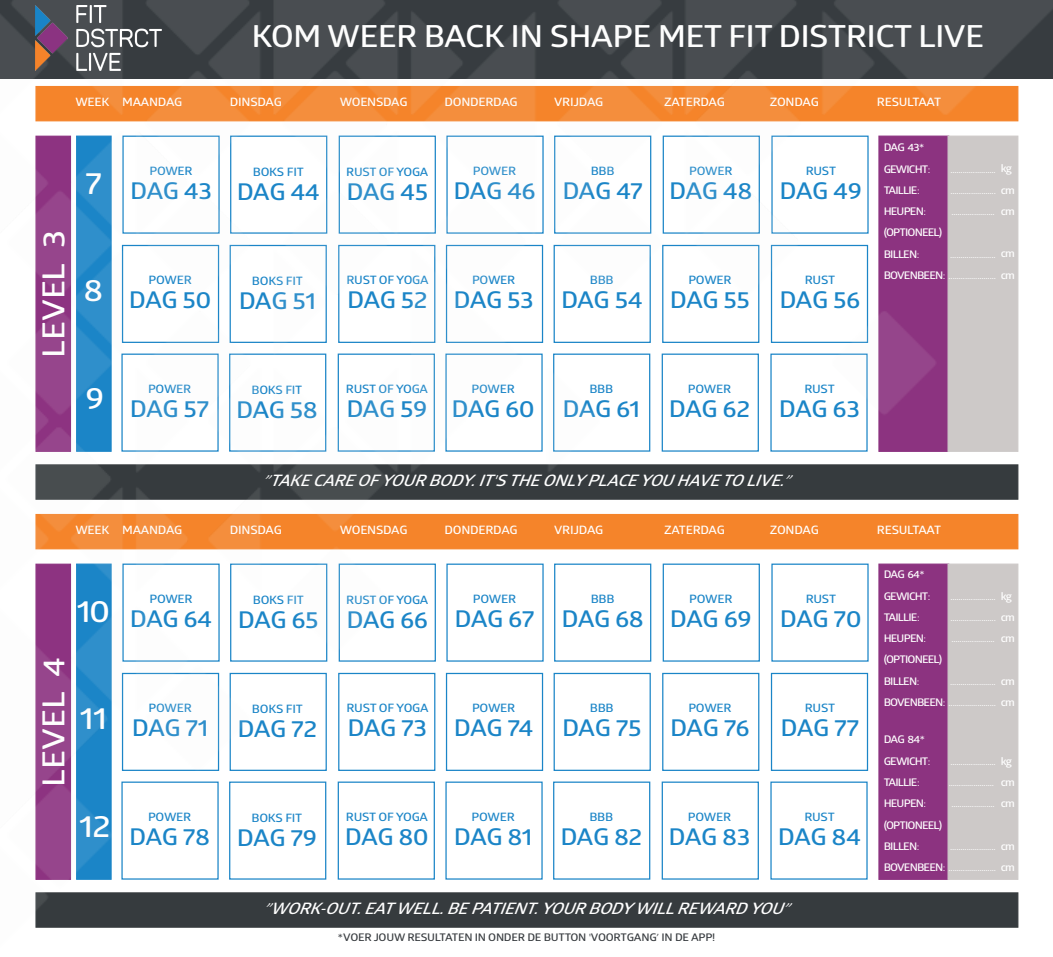
<style>
.page{position:relative;width:1053px;height:957px;background:#fff}
.page>*{position:absolute;margin:0;border:0;box-sizing:border-box;transform-origin:0 0}
.t1{font:30.5px "Glober Semi Bold Free";letter-spacing:-.02em;color:#fff;scale:1.12 1}
.t2{font:23.12px "Glober Semi Bold Free";letter-spacing:-.02em;color:#1b85c7;scale:1.12 1}
.t3{font:italic 15.75px "Glober Semi Bold Free";color:#fff;scale:1.12 1}
.t4{font:11.5px "Glober Semi Bold Free";letter-spacing:-.02em;color:#1b85c7;scale:1.12 1}
.t5{font:11.5px "Glober Semi Bold Free";letter-spacing:-.02em;color:#fff;scale:1.12 1}
.t6{font:300 10.5px/21.2px "Calibri";color:#fff;scale:1.12 1}
.t7{font:10.5px/21.2px "Glober Semi Bold Free";letter-spacing:-.07em;color:#fff;scale:1.12 1}
.t8{font:10.5px "Glober Semi Bold Free";letter-spacing:-.02em;color:#373b3f;scale:1.12 1}
.s1{font-family:"Calibri";font-weight:300}
.s2{font-family:"Glober Semi Bold Free";font-weight:400}
</style>
<div class="page">
<img style="left:0;top:0;width:1052px;height:928px">
<img style="left:35px;top:5px;width:126px;height:65px">
<h1 class="t1" style="left:251px;top:15px;width:655px">KOM WEER BACK IN SHAPE MET FIT DISTRICT LIVE</h1>
<p class="t5" style="left:75px;top:94px;width:97px">WEEK MAANDAG</p>
<p class="t5" style="left:230px;top:94px;width:48px">DINSDAG</p>
<p class="t5" style="left:340px;top:94px;width:62px">WOENSDAG</p>
<p class="t5" style="left:444px;top:94px;width:67px">DONDERDAG</p>
<p class="t5" style="left:554px;top:94px;width:45px">VRIJDAG</p>
<p class="t5" style="left:664px;top:94px;width:56px">ZATERDAG</p>
<p class="t5" style="left:769px;top:94px;width:45px">ZONDAG</p>
<p class="t5" style="left:876px;top:94px;width:59px">RESULTAAT</p>
<h1 class="t1" style="left:32px;top:358px;width:115px;rotate:-90deg">LEVEL 3</h1>
<h1 class="t1" style="left:85px;top:162px;width:17px">7</h1>
<p class="t4" style="left:149px;top:163px;width:40px">POWER</p>
<h2 class="t2" style="left:130px;top:175px;width:74px">DAG 43</h2>
<h1 class="t1" style="left:84px;top:269px;width:19px">8</h1>
<p class="t4" style="left:148px;top:272px;width:40px">POWER</p>
<h2 class="t2" style="left:129px;top:284px;width:75px">DAG 50</h2>
<h1 class="t1" style="left:85px;top:377px;width:18px">9</h1>
<p class="t4" style="left:148px;top:381px;width:40px">POWER</p>
<h2 class="t2" style="left:130px;top:393px;width:72px">DAG 57</h2>
<p class="t4" style="left:253px;top:164px;width:47px">BOKS FIT</p>
<h2 class="t2" style="left:237px;top:176px;width:76px">DAG 44</h2>
<p class="t4" style="left:252px;top:273px;width:47px">BOKS FIT</p>
<h2 class="t2" style="left:239px;top:285px;width:71px">DAG 51</h2>
<p class="t4" style="left:251px;top:382px;width:47px">BOKS FIT</p>
<h2 class="t2" style="left:236px;top:394px;width:74px">DAG 58</h2>
<p class="t4" style="left:346px;top:164px;width:75px">RUST OF YOGA</p>
<h2 class="t2" style="left:346px;top:176px;width:74px">DAG 45</h2>
<p class="t4" style="left:473px;top:163px;width:40px">POWER</p>
<h2 class="t2" style="left:453px;top:175px;width:75px">DAG 46</h2>
<p class="t4" style="left:346px;top:272px;width:75px">RUST OF YOGA</p>
<h2 class="t2" style="left:347px;top:284px;width:73px">DAG 52</h2>
<p class="t4" style="left:472px;top:272px;width:40px">POWER</p>
<h2 class="t2" style="left:453px;top:284px;width:73px">DAG 53</h2>
<p class="t4" style="left:346px;top:381px;width:75px">RUST OF YOGA</p>
<h2 class="t2" style="left:346px;top:393px;width:74px">DAG 59</h2>
<p class="t4" style="left:471px;top:381px;width:40px">POWER</p>
<h2 class="t2" style="left:451px;top:393px;width:76px">DAG 60</h2>
<p class="t4" style="left:590px;top:163px;width:23px">BBB</p>
<h2 class="t2" style="left:562px;top:175px;width:74px">DAG 47</h2>
<p class="t4" style="left:590px;top:272px;width:23px">BBB</p>
<h2 class="t2" style="left:561px;top:284px;width:74px">DAG 54</h2>
<p class="t4" style="left:589px;top:381px;width:23px">BBB</p>
<h2 class="t2" style="left:562px;top:393px;width:71px">DAG 61</h2>
<p class="t4" style="left:689px;top:163px;width:40px">POWER</p>
<h2 class="t2" style="left:669px;top:175px;width:76px">DAG 48</h2>
<p class="t4" style="left:688px;top:272px;width:40px">POWER</p>
<h2 class="t2" style="left:669px;top:284px;width:73px">DAG 55</h2>
<p class="t4" style="left:687px;top:381px;width:40px">POWER</p>
<h2 class="t2" style="left:668px;top:393px;width:74px">DAG 62</h2>
<p class="t4" style="left:805px;top:163px;width:29px">RUST</p>
<h2 class="t2" style="left:779px;top:175px;width:75px">DAG 49</h2>
<p class="t4" style="left:804px;top:272px;width:29px">RUST</p>
<h2 class="t2" style="left:779px;top:284px;width:74px">DAG 56</h2>
<p class="t7" style="left:883px;top:137px;width:43px">DAG 43<span class="s1">*<br></span>GEWICHT<span class="s1">:</span></p>
<p class="t6" style="left:949px;top:158px;width:57px">...................... <span class="s2">kg</span></p>
<p class="t7" style="left:883px;top:179px;width:34px">TAILLIE<span class="s1">:</span></p>
<p class="t6" style="left:950px;top:180px;width:59px">...................... <span class="s2">cm</span></p>
<p class="t7" style="left:883px;top:200px;width:39px">HEUPEN<span class="s1">:</span></p>
<p class="t6" style="left:950px;top:201px;width:41px">.....................</p>
<p class="t7" style="left:883px;top:222px;width:54px">(OPTIONEEL)<br>BILLEN<span class="s1">:</span></p>
<p class="t6" style="left:883px;top:243px;width:119px;text-indent:66px">......................<br><span class="s2">BOVENBEEN</span>: ....................... <span class="s2">cm</span></p>
<p class="t7" style="left:1000px;top:200px;width:14px">cm</p>
<p class="t7" style="left:1000px;top:243px;width:14px">cm</p>
<p class="t4" style="left:804px;top:381px;width:29px">RUST</p>
<h2 class="t2" style="left:778px;top:393px;width:74px">DAG 63</h2>
<h3 class="t3" style="left:262px;top:470px;width:479px"><span class="s1">”</span>TAKECAREOFYOURBODY.IT<span class="s1">'</span>STHEONLYPLACEYOUHAVETOLIVE.<span class="s1">”</span></h3>
<p class="t5" style="left:75px;top:522px;width:97px">WEEK MAANDAG</p>
<p class="t5" style="left:230px;top:522px;width:48px">DINSDAG</p>
<p class="t5" style="left:340px;top:522px;width:62px">WOENSDAG</p>
<p class="t5" style="left:444px;top:522px;width:67px">DONDERDAG</p>
<p class="t5" style="left:554px;top:522px;width:45px">VRIJDAG</p>
<p class="t5" style="left:664px;top:522px;width:56px">ZATERDAG</p>
<p class="t5" style="left:769px;top:522px;width:45px">ZONDAG</p>
<p class="t5" style="left:876px;top:522px;width:59px">RESULTAAT</p>
<h1 class="t1" style="left:32px;top:787px;width:117px;rotate:-90deg">LEVEL 4</h1>
<h1 class="t1" style="left:77px;top:589px;width:31px">10</h1>
<p class="t4" style="left:149px;top:591px;width:40px">POWER</p>
<h2 class="t2" style="left:130px;top:603px;width:75px">DAG 64</h2>
<h1 class="t1" style="left:80px;top:697px;width:26px">11</h1>
<p class="t4" style="left:148px;top:700px;width:40px">POWER</p>
<h2 class="t2" style="left:132px;top:712px;width:70px">DAG 71</h2>
<h1 class="t1" style="left:79px;top:805px;width:30px">12</h1>
<p class="t4" style="left:148px;top:808px;width:40px">POWER</p>
<h2 class="t2" style="left:129px;top:820px;width:74px">DAG 78</h2>
<p class="t4" style="left:253px;top:592px;width:47px">BOKS FIT</p>
<h2 class="t2" style="left:238px;top:604px;width:74px">DAG 65</h2>
<p class="t4" style="left:346px;top:592px;width:75px">RUST OF YOGA</p>
<h2 class="t2" style="left:346px;top:604px;width:74px">DAG 66</h2>
<p class="t4" style="left:473px;top:591px;width:40px">POWER</p>
<h2 class="t2" style="left:454px;top:603px;width:73px">DAG 67</h2>
<p class="t4" style="left:590px;top:591px;width:23px">BBB</p>
<h2 class="t2" style="left:561px;top:603px;width:75px">DAG 68</h2>
<p class="t4" style="left:689px;top:591px;width:40px">POWER</p>
<h2 class="t2" style="left:670px;top:603px;width:74px">DAG 69</h2>
<p class="t4" style="left:805px;top:591px;width:29px">RUST</p>
<h2 class="t2" style="left:779px;top:603px;width:75px">DAG 70</h2>
<p class="t4" style="left:252px;top:701px;width:47px">BOKS FIT</p>
<h2 class="t2" style="left:237px;top:713px;width:73px">DAG 72</h2>
<p class="t4" style="left:251px;top:809px;width:47px">BOKS FIT</p>
<h2 class="t2" style="left:237px;top:821px;width:73px">DAG 79</h2>
<p class="t4" style="left:346px;top:700px;width:75px">RUST OF YOGA</p>
<h2 class="t2" style="left:347px;top:712px;width:73px">DAG 73</h2>
<p class="t4" style="left:472px;top:700px;width:40px">POWER</p>
<h2 class="t2" style="left:454px;top:712px;width:73px">DAG 74</h2>
<p class="t4" style="left:590px;top:700px;width:23px">BBB</p>
<h2 class="t2" style="left:562px;top:712px;width:72px">DAG 75</h2>
<p class="t4" style="left:688px;top:700px;width:40px">POWER</p>
<h2 class="t2" style="left:670px;top:712px;width:73px">DAG 76</h2>
<p class="t4" style="left:346px;top:808px;width:75px">RUST OF YOGA</p>
<h2 class="t2" style="left:345px;top:820px;width:77px">DAG 80</h2>
<p class="t4" style="left:471px;top:808px;width:40px">POWER</p>
<h2 class="t2" style="left:453px;top:820px;width:72px">DAG 81</h2>
<p class="t4" style="left:589px;top:808px;width:23px">BBB</p>
<h2 class="t2" style="left:560px;top:820px;width:75px">DAG 82</h2>
<p class="t4" style="left:687px;top:808px;width:40px">POWER</p>
<h2 class="t2" style="left:668px;top:820px;width:74px">DAG 83</h2>
<p class="t4" style="left:804px;top:700px;width:29px">RUST</p>
<h2 class="t2" style="left:780px;top:712px;width:72px">DAG 77</h2>
<p class="t4" style="left:804px;top:808px;width:29px">RUST</p>
<h2 class="t2" style="left:777px;top:820px;width:76px">DAG 84</h2>
<h3 class="t3" style="left:263px;top:897px;width:478px"><span class="s1">”</span>WORK-OUT.EATWELL.BEPATIENT.YOURBODYWILLREWARDYOU<span class="s1">”</span></h3>
<p class="t8" style="left:337px;top:929px;width:339px"><span class="s1">*</span>VOER JOUW RESULTATEN IN ONDER DE BUTTON <span class="s1">'</span>VOORTGANG<span class="s1">’</span> IN DE APP!</p>
<p class="t7" style="left:883px;top:564px;width:43px">DAG 64<span class="s1">*<br></span>GEWICHT<span class="s1">:</span></p>
<p class="t6" style="left:949px;top:585px;width:57px">...................... <span class="s2">kg</span></p>
<p class="t7" style="left:883px;top:606px;width:34px">TAILLIE<span class="s1">:</span></p>
<p class="t6" style="left:950px;top:607px;width:59px">...................... <span class="s2">cm</span></p>
<p class="t7" style="left:883px;top:627px;width:39px">HEUPEN<span class="s1">:</span></p>
<p class="t6" style="left:950px;top:628px;width:41px">.....................</p>
<p class="t7" style="left:883px;top:649px;width:54px">(OPTIONEEL)<br>BILLEN<span class="s1">:</span></p>
<p class="t6" style="left:883px;top:670px;width:119px;text-indent:66px">......................<br><span class="s2">BOVENBEEN</span>: ....................... <span class="s2">cm</span></p>
<p class="t7" style="left:883px;top:729px;width:43px">DAG 84<span class="s1">*<br></span>GEWICHT<span class="s1">:</span></p>
<p class="t7" style="left:1000px;top:627px;width:14px">cm</p>
<p class="t7" style="left:1000px;top:670px;width:14px">cm</p>
<p class="t6" style="left:949px;top:750px;width:57px">...................... <span class="s2">kg</span></p>
<p class="t7" style="left:883px;top:771px;width:34px">TAILLIE<span class="s1">:</span></p>
<p class="t6" style="left:948px;top:772px;width:43px">......................</p>
<p class="t7" style="left:883px;top:792px;width:39px">HEUPEN<span class="s1">:</span></p>
<p class="t6" style="left:950px;top:793px;width:41px">.....................</p>
<p class="t7" style="left:883px;top:814px;width:54px">(OPTIONEEL)<br>BILLEN<span class="s1">:</span></p>
<p class="t6" style="left:883px;top:835px;width:119px;text-indent:66px">......................<br><span class="s2">BOVENBEEN</span>: ....................... <span class="s2">cm</span></p>
<p class="t7" style="left:1000px;top:771px;width:14px">cm cm</p>
<p class="t7" style="left:1000px;top:835px;width:14px">cm</p>
</div>
